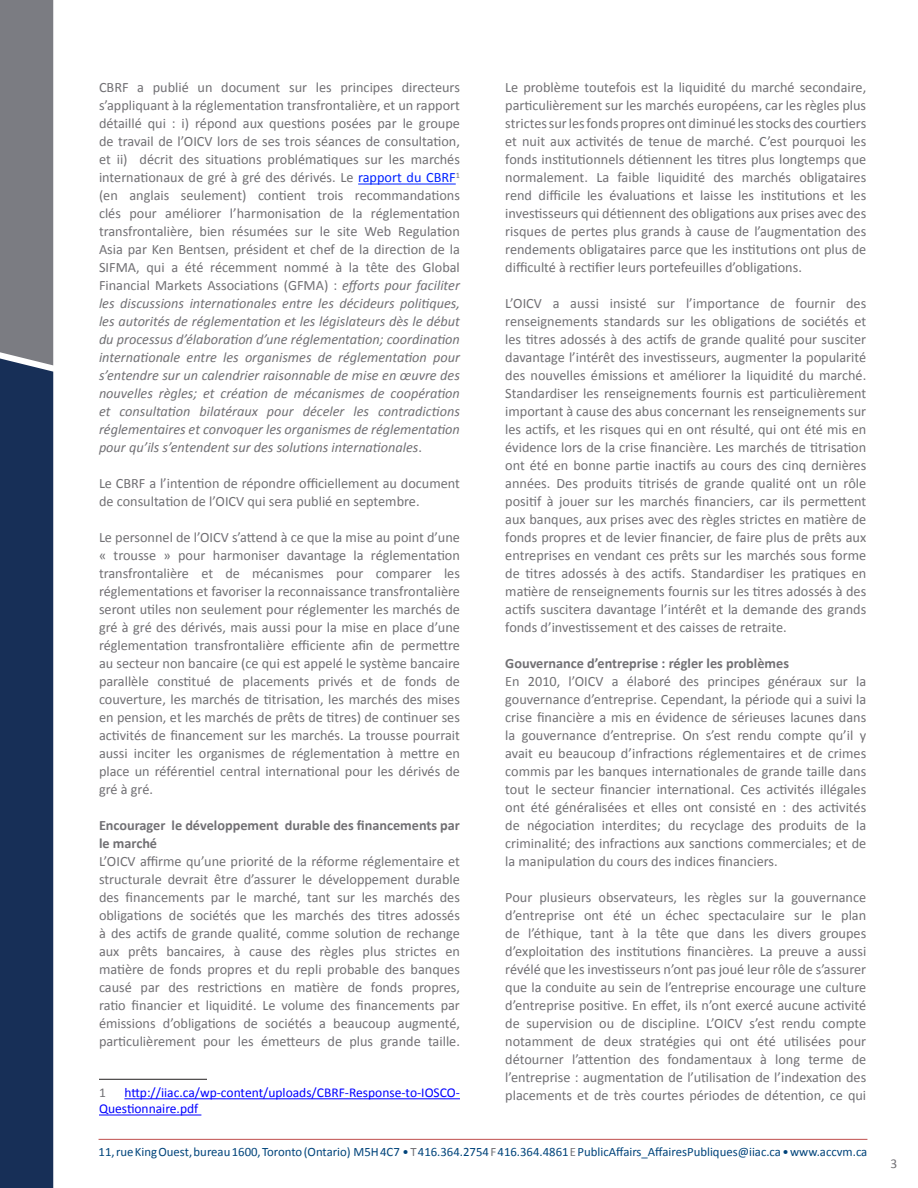
<style>
.page{position:relative;width:918px;height:1188px;background:#fff}
.page>*{position:absolute;margin:0;border:0;box-sizing:border-box;transform-origin:0 0}
.t1{font:14.25px/18px "Calibri";color:#717074;text-align:justify}
.t2{font:700 14.25px/18px "Calibri";color:#717074}
.t3{font:13.5px/16.2px "Calibri";color:#00f}
.t4{font:13.5px "Calibri";color:#717074}
.t5{font:12.75px "Calibri";color:#00447b}
.s1{color:#02f}
.s2{font-style:italic}
.s3{color:#717074}
</style>
<div class="page">
<hr style="left:99px;top:1139px;width:768px;height:1px;background:#bf4f4d">
<div style="left:0;top:365px;width:53px;height:823px;background:#172f57"></div>
<div style="left:0;top:0;width:53px;height:365px;background:#7b7c82"></div>
<hr style="left:358px;top:184px;width:98px;height:1px;background:#02f">
<hr style="left:99px;top:1079px;width:108px;height:1px;background:#231f20">
<hr style="left:124px;top:1098px;width:336px;height:1px;background:#00f">
<hr style="left:99px;top:1115px;width:102px;height:1px;background:#00f">
<p class="t1" style="left:99px;top:79px;width:363px">CBRF a publié un document sur les principes directeurs s’appliquant à la réglementation transfrontalière, et un rapport détaillé qui : i) répond aux questions posées par le groupe de travail de l’OICV lors de ses trois séances de consultation, et ii) décrit des situations problématiques sur les marchés internationaux de gré à gré des dérivés. Le <span class="s1">rapport du CBRF</span><sup>1 </sup>(en anglais seulement) contient trois recommandations clés pour améliorer l’harmonisation de la réglementation transfrontalière, bien résumées sur le site Web Regulation Asia par Ken Bentsen, président et chef de la direction de la SIFMA, qui a été récemment nommé à la tête des Global Financial Markets Associations (GFMA) : <span class="s2">efforts pour faciliter les discussions internationales entre les décideurs politiques, les autorités de réglementation et les législateurs dès le début du processus d’élaboration d’une réglementation; coordination internationale entre les organismes de réglementation pour s’entendre sur un calendrier raisonnable de mise en œuvre des nouvelles règles; et création de mécanismes de coopération et consultation bilatéraux pour déceler les contradictions réglementaires et convoquer les organismes de réglementation pour qu’ils s’entendent sur des solutions internationales</span>.</p>
<p class="t1" style="left:99px;top:475px;width:362px">Le CBRF a l’intention de répondre officiellement au document de consultation de l’OICV qui sera publié en septembre.</p>
<p class="t1" style="left:99px;top:529px;width:363px">Le personnel de l’OICV s’attend à ce que la mise au point d’une « trousse » pour harmoniser davantage la réglementation transfrontalière et de mécanismes pour comparer les réglementations et favoriser la reconnaissance transfrontalière seront utiles non seulement pour réglementer les marchés de gré à gré des dérivés, mais aussi pour la mise en place d’une réglementation transfrontalière efficiente afin de permettre au secteur non bancaire (ce qui est appelé le système bancaire parallèle constitué de placements privés et de fonds de couverture, les marchés de titrisation, les marchés des mises en pension, et les marchés de prêts de titres) de continuer ses activités de financement sur les marchés. La trousse pourrait aussi inciter les organismes de réglementation à mettre en place un référentiel central international pour les dérivés de gré à gré.</p>
<p class="t2" style="left:99px;top:817px;width:363px">Encourager le développement durable des financements par le marché</p>
<p class="t1" style="left:99px;top:853px;width:363px">L’OICV affirme qu’une priorité de la réforme réglementaire et structurale devrait être d’assurer le développement durable des financements par le marché, tant sur les marchés des obligations de sociétés que les marchés des titres adossés à des actifs de grande qualité, comme solution de rechange aux prêts bancaires, à cause des règles plus strictes en matière de fonds propres et du repli probable des banques causé par des restrictions en matière de fonds propres, ratio financier et liquidité. Le volume des financements par émissions d’obligations de sociétés a beaucoup augmenté, particulièrement pour les émetteurs de plus grande taille.</p>
<p class="t4" style="left:99px;top:1084px;width:8px">1</p>
<p class="t3" style="left:99px;top:1085px;width:362px;text-indent:25px">http://iiac.ca/wp-content/uploads/CBRF-Response-to-IOSCO-<br>Questionnaire.pdf</p>
<p class="t1" style="left:505px;top:79px;width:363px">Le problème toutefois est la liquidité du marché secondaire, particulièrement sur les marchés européens, car les règles plus strictes sur les fonds propres ont diminué les stocks des courtiers et nuit aux activités de tenue de marché. C’est pourquoi les fonds institutionnels détiennent les titres plus longtemps que normalement. La faible liquidité des marchés obligataires rend difficile les évaluations et laisse les institutions et les investisseurs qui détiennent des obligations aux prises avec des risques de pertes plus grands à cause de l’augmentation des rendements obligataires parce que les institutions ont plus de difficulté à rectifier leurs portefeuilles d’obligations.</p>
<p class="t1" style="left:505px;top:295px;width:363px">L’OICV a aussi insisté sur l’importance de fournir des renseignements standards sur les obligations de sociétés et les titres adossés à des actifs de grande qualité pour susciter davantage l’intérêt des investisseurs, augmenter la popularité des nouvelles émissions et améliorer la liquidité du marché.<br>Standardiser les renseignements fournis est particulièrement important à cause des abus concernant les renseignements sur les actifs, et les risques qui en ont résulté, qui ont été mis en évidence lors de la crise financière. Les marchés de titrisation ont été en bonne partie inactifs au cours des cinq dernières années. Des produits titrisés de grande qualité ont un rôle positif à jouer sur les marchés financiers, car ils permettent aux banques, aux prises avec des règles strictes en matière de fonds propres et de levier financier, de faire plus de prêts aux entreprises en vendant ces prêts sur les marchés sous forme de titres adossés à des actifs. Standardiser les pratiques en matière de renseignements fournis sur les titres adossés à des actifs suscitera davantage l’intérêt et la demande des grands fonds d’investissement et des caisses de retraite.</p>
<p class="t2" style="left:505px;top:655px;width:285px">Gouvernance d’entreprise : régler les problèmes</p>
<p class="t1" style="left:505px;top:673px;width:362px">En 2010, l’OICV a élaboré des principes généraux sur la gouvernance d’entreprise. Cependant, la période qui a suivi la crise financière a mis en évidence de sérieuses lacunes dans la gouvernance d’entreprise. On s’est rendu compte qu’il y avait eu beaucoup d’infractions réglementaires et de crimes commis par les banques internationales de grande taille dans tout le secteur financier international. Ces activités illégales ont été généralisées et elles ont consisté en : des activités de négociation interdites; du recyclage des produits de la criminalité; des infractions aux sanctions commerciales; et de la manipulation du cours des indices financiers.</p>
<p class="t1" style="left:505px;top:889px;width:363px">Pour plusieurs observateurs, les règles sur la gouvernance d’entreprise ont été un échec spectaculaire sur le plan de l’éthique, tant à la tête que dans les divers groupes d’exploitation des institutions financières. La preuve a aussi révélé que les investisseurs n’ont pas joué leur rôle de s’assurer que la conduite au sein de l’entreprise encourage une culture d’entreprise positive. En effet, ils n’ont exercé aucune activité de supervision ou de discipline. L’OICV s’est rendu compte notamment de deux stratégies qui ont été utilisées pour détourner l’attention des fondamentaux à long terme de l’entreprise : augmentation de l’utilisation de l’indexation des placements et de très courtes périodes de détention, ce qui</p>
<p class="t5" style="left:99px;top:1144px;width:770px">11, rue King Ouest, bureau 1600, Toronto (Ontario) M5H 4C7 • <span class="s3">T</span> 416.364.2754 <span class="s3">F</span> 416.364.4861 <span class="s3">E</span> PublicAffairs_AffairesPubliques@iiac.ca • www.accvm.ca</p>
<p class="t4" style="left:891px;top:1155px;width:8px">3</p>
</div>
